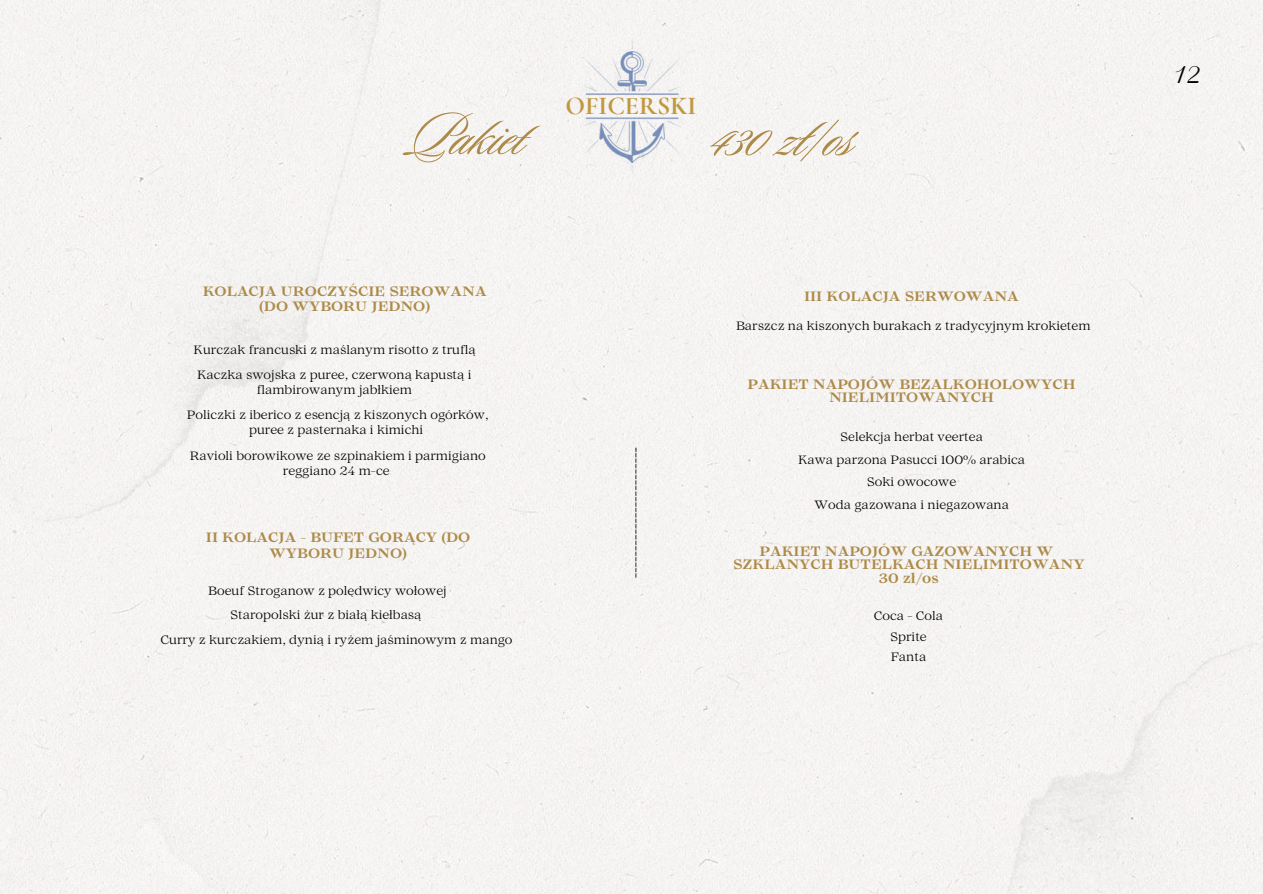
<style>
.page{position:relative;width:1263px;height:894px;background:#fff}
.page>*{position:absolute;margin:0;border:0;box-sizing:border-box;transform-origin:0 0}
.t1{font:62.25px "Sloop Script Pro";color:#ad8a49}
.t2{font:700 25.8px "Cormorant Garamond";color:#c1983f}
.t3{font:24px "Petit Formal Script";color:#000}
.t4{font:700 13.5px/13.5px "Lovelace Text";color:#ad8a49;text-align:center}
.t5{font:12px/15px "Lovelace Text";color:#000;text-align:center}
</style>
<div class="page">
<div style="left:0;top:0;width:1263px;height:893px;background:#f5f4f2"></div>
<div style="left:0;top:0;width:427px;height:533px;background:#f5f3f2"></div>
<div style="left:902px;top:629px;width:361px;height:264px;background:#f4f3f1"></div>
<img style="left:562px;top:37px;width:139px;height:139px">
<svg style="left:558px;top:101px;width:40px;height:9px"></svg>
<svg style="left:667px;top:101px;width:40px;height:10px"></svg>
<img style="left:635px;top:445px;width:1px;height:134px">
<h2 class="t2" style="left:565px;top:90px;width:132px">OFICERSKI</h2>
<h1 class="t1" style="left:409px;top:104px;width:118px">Pakiet</h1>
<h1 class="t1" style="left:711px;top:105px;width:144px">430 zł/os</h1>
<p class="t4" style="left:203px;top:284px;width:285px;line-height:15.8px">KOLACJA UROCZYŚCIE SEROWANA (DO WYBORU JEDNO)</p>
<p class="t5" style="left:194px;top:339px;width:284px;line-height:24.9px;text-align:left">Kurczak francuski z maślanym risotto z truflą<br>Kaczka swojska z puree, czerwoną kapustą i</p>
<p class="t5" style="left:257px;top:384px;width:157px">flambirowanym jabłkiem</p>
<p class="t5" style="left:187px;top:409px;width:303px">Policzki z iberico z esencją z kiszonych ogórków, puree z pasternaka i kimichi</p>
<p class="t5" style="left:190px;top:449px;width:297px">Ravioli borowikowe ze szpinakiem i parmigiano reggiano 24 m-ce</p>
<p class="t4" style="left:206px;top:531px;width:266px;line-height:15.8px">II KOLACJA - BUFET GORĄCY (DO<br>WYBORU JEDNO)</p>
<p class="t5" style="left:208px;top:584px;width:240px">Boeuf Stroganow z polędwicy wołowej</p>
<p class="t5" style="left:160px;top:604px;width:354px;line-height:24.6px;text-align:left;text-indent:70px">Staropolski żur z białą kiełbasą<br>Curry z kurczakiem, dynią i ryżem jaśminowym z mango</p>
<p class="t4" style="left:804px;top:291px;width:216px">III KOLACJA SERWOWANA</p>
<p class="t5" style="left:736px;top:319px;width:356px">Barszcz na kiszonych burakach z tradycyjnym krokietem</p>
<p class="t4" style="left:747px;top:379px;width:330px">PAKIET NAPOJÓW BEZALKOHOLOWYCH<br>NIELIMITOWANYCH</p>
<p class="t5" style="left:840px;top:430px;width:144px">Selekcja herbat veertea</p>
<p class="t5" style="left:814px;top:472px;width:196px;line-height:22.8px">Soki owocowe<br>Woda gazowana i niegazowana</p>
<p class="t5" style="left:798px;top:453px;width:228px">Kawa parzona Pasucci 100% arabica</p>
<p class="t4" style="left:733px;top:545px;width:353px">PAKIET NAPOJÓW GAZOWANYCH W<br>SZKLANYCH BUTELKACH NIELIMITOWANY<br>30 zł/os</p>
<p class="t5" style="left:874px;top:606px;width:71px;line-height:20.7px">Coca - Cola<br>Sprite<br>Fanta</p>
<h3 class="t3" style="left:1174px;top:59px;width:29px">12</h3>
</div>
